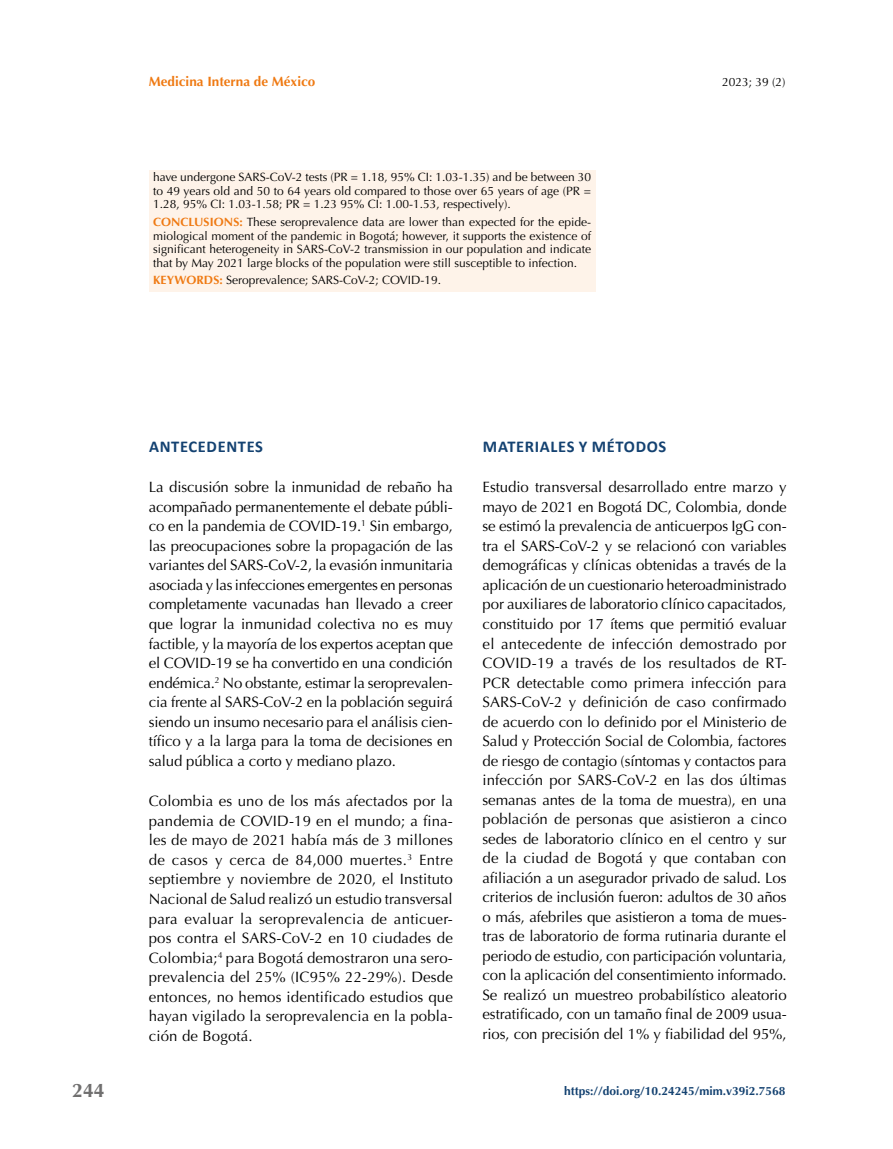
<style>
.page{position:relative;width:893px;height:1149px;background:#fff}
.page>*{position:absolute;margin:0;border:0;box-sizing:border-box;transform-origin:0 0}
.t1{font:700 19.5px "Optima";color:#706f6f}
.t2{font:700 16.5px "Calibri";letter-spacing:.04em;color:#144271}
.t3{font:15px/19.5px "Optima";letter-spacing:-.01em;color:#000;text-align:justify}
.t4{font:700 13.5px "Optima";color:#ef7a13}
.t5{font:12px/13.5px "Optima";color:#000;text-align:justify}
.t6{font:700 12px "Optima";color:#144271}
.s1{font-weight:700;color:#ef7a13}
</style>
<div class="page">
<div style="left:149px;top:170px;width:446px;height:122px;background:#fef3e9"></div>
<p class="t4" style="left:149px;top:73px;width:168px">Medicina Interna de México</p>
<p class="t5" style="left:722px;top:75px;width:65px">2023; 39 (2)</p>
<p class="t5" style="left:153px;top:170px;width:439px">have undergone SARS-CoV-2 tests (PR = 1.18, 95% CI: 1.03-1.35) and be between 30 to 49 years old and 50 to 64 years old compared to those over 65 years of age (PR = 1.28, 95% CI: 1.03-1.58; PR = 1.23 95% CI: 1.00-1.53, respectively).</p>
<p class="t5" style="left:153px;top:215px;width:439px"><span class="s1">CONCLUSIONS:</span> These seroprevalence data are lower than expected for the epide&shy;miological moment of the pandemic in Bogotá; however, it supports the existence of significant heterogeneity in SARS-CoV-2 transmission in our population and indicate that by May 2021 large blocks of the population were still susceptible to infection.</p>
<p class="t5" style="left:153px;top:273px;width:290px"><span class="s1">KEYWORDS:</span> Seroprevalence; SARS-CoV-2; COVID-19.</p>
<h1 class="t1" style="left:72px;top:1079px;width:34px">244</h1>
<p class="t2" style="left:149px;top:435px;width:115px">ANTECEDENTES</p>
<p class="t3" style="left:149px;top:477px;width:306px">La discusión sobre la inmunidad de rebaño ha acompañado permanentemente el debate públi&shy;co en la pandemia de COVID-19.<sup>1</sup> Sin embargo, las preocupaciones sobre la propagación de las variantes del SARS-CoV-2, la evasión inmunitaria asociada y las infecciones emergentes en personas completamente vacunadas han llevado a creer que lograr la inmunidad colectiva no es muy factible, y la mayoría de los expertos aceptan que el COVID-19 se ha convertido en una condición endémica.<sup>2</sup> No obstante, estimar la seroprevalen&shy;cia frente al SARS-CoV-2 en la población seguirá siendo un insumo necesario para el análisis cien&shy;tífico y a la larga para la toma de decisiones en salud pública a corto y mediano plazo.</p>
<p class="t3" style="left:149px;top:791px;width:306px">Colombia es uno de los más afectados por la pandemia de COVID-19 en el mundo; a fina&shy;les de mayo de 2021 había más de 3 millones de casos y cerca de 84,000 muertes.<sup>3</sup> Entre septiembre y noviembre de 2020, el Instituto Nacional de Salud realizó un estudio transversal para evaluar la seroprevalencia de anticuer&shy;pos contra el SARS-CoV-2 en 10 ciudades de Colombia;<sup>4</sup> para Bogotá demostraron una sero&shy;prevalencia del 25% (IC95% 22-29%). Desde entonces, no hemos identificado estudios que hayan vigilado la seroprevalencia en la pobla&shy;ción de Bogotá.</p>
<p class="t2" style="left:483px;top:435px;width:185px">MATERIALES Y MÉTODOS</p>
<p class="t3" style="left:483px;top:477px;width:306px">Estudio transversal desarrollado entre marzo y mayo de 2021 en Bogotá DC, Colombia, donde se estimó la prevalencia de anticuerpos IgG con&shy;tra el SARS-CoV-2 y se relacionó con variables demográficas y clínicas obtenidas a través de la aplicación de un cuestionario heteroadministrado por auxiliares de laboratorio clínico capacitados, constituido por 17 ítems que permitió evaluar el antecedente de infección demostrado por COVID-19 a través de los resultados de RT-PCR detectable como primera infección para SARS-CoV-2 y definición de caso confirmado de acuerdo con lo definido por el Ministerio de Salud y Protección Social de Colombia, factores de riesgo de contagio (síntomas y contactos para infección por SARS-CoV-2 en las dos últimas semanas antes de la toma de muestra), en una población de personas que asistieron a cinco sedes de laboratorio clínico en el centro y sur de la ciudad de Bogotá y que contaban con afiliación a un asegurador privado de salud. Los criterios de inclusión fueron: adultos de 30 años o más, afebriles que asistieron a toma de mues&shy;tras de laboratorio de forma rutinaria durante el periodo de estudio, con participación voluntaria, con la aplicación del consentimiento informado.<br>Se realizó un muestreo probabilístico aleatorio estratificado, con un tamaño final de 2009 usua&shy;rios, con precisión del 1% y fiabilidad del 95%,</p>
<p class="t6" style="left:564px;top:1083px;width:223px">https://doi.org/10.24245/mim.v39i2.7568</p>
</div>
